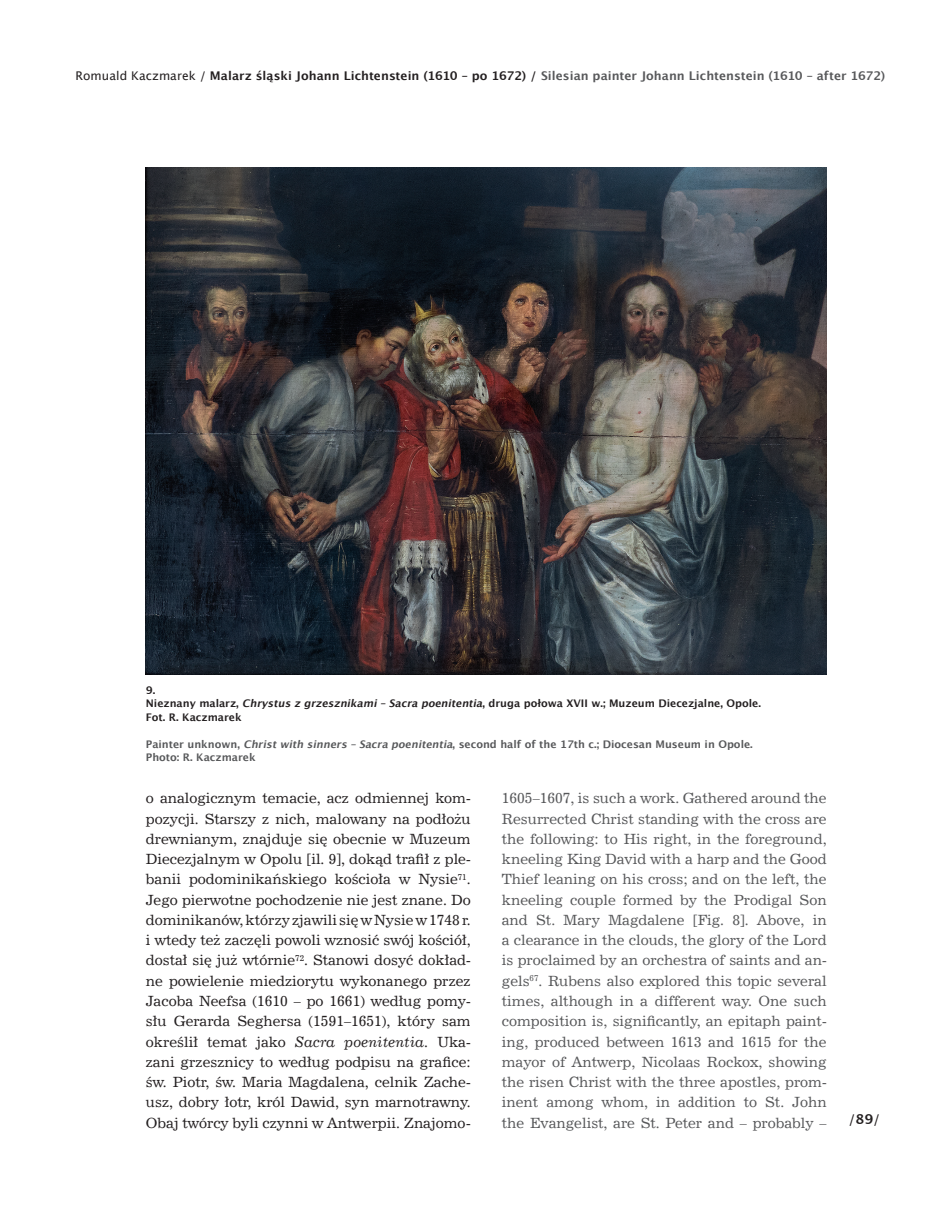
<style>
.page{position:relative;width:930px;height:1228px;background:#fff}
.page>*{position:absolute;margin:0;border:0;box-sizing:border-box;transform-origin:0 0}
.t1{font:14.1px/20.2px "News 702 EU";color:#231f20;text-align:justify}
.t2{font:14.1px/20.2px "News 702 EU";color:#57585a;text-align:justify}
.t3{font:13.5px "Lucida Grande";color:#231f20}
.t4{font:700 12px "Lucida Grande";letter-spacing:.005em;color:#57585a}
.t5{font:700 10.5px "Lucida Grande";color:#231f20}
.t6{font:700 10.5px "Lucida Grande";color:#57585a}
.s1{font-weight:400;color:#231f20}
.s2{color:#231f20}
.s3{font-style:italic}
.s4{font-weight:700}
</style>
<div class="page">
<img style="left:146px;top:167px;width:680px;height:507px">
<p class="t4" style="left:75px;top:66px;width:811px"><span class="s1">Romuald Kaczmarek /</span> <span class="s2">Malarz śląski Johann Lichtenstein (1610 – po 1672) /</span> Silesian painter Johann Lichtenstein (1610 – after 1672)</p>
<p class="t5" style="left:146px;top:681px;width:11px">9.</p>
<p class="t5" style="left:146px;top:694px;width:616px">Nieznany malarz, <span class="s3">Chrystus z grzesznikami–Sacra poenitentia</span>, druga połowa XVII w.; Muzeum Diecezjalne, Opole.</p>
<p class="t5" style="left:146px;top:708px;width:97px">Fot. R. Kaczmarek</p>
<p class="t6" style="left:146px;top:735px;width:608px">Painter unknown, <span class="s3">Christwith sinners –Sacra poenitentia</span>, second half of the 17th c.; Diocesan Museum in Opole.</p>
<p class="t6" style="left:146px;top:748px;width:111px">Photo: R. Kaczmarek</p>
<p class="t1" style="left:146px;top:788px;width:326px">o analogicznym temacie, acz odmiennej kom&shy;pozycji. Starszy z nich, malowany na podłożu drewnianym, znajduje się obecnie w Muzeum Diecezjalnym w Opolu [il. 9], dokąd trafił z ple&shy;banii podominikańskiego kościoła w Nysie<sup>71</sup>.<br>Jego pierwotne pochodzenie nie jest znane. Do dominikanów, którzy zjawili się w Nysie w 1748 r. i wtedy też zaczęli powoli wznosić swój kościół, dostał się już wtórnie<sup>72</sup>. Stanowi dosyć dokład&shy;ne powielenie miedziorytu wykonanego przez Jacoba Neefsa (1610 – po 1661) według pomy&shy;słu Gerarda Seghersa (1591–1651), który sam określił temat jako <span class="s3">Sacra poenitentia</span>. Uka&shy;zani grzesznicy to według podpisu na grafice: św. Piotr, św. Maria Magdalena, celnik Zache&shy;usz, dobry łotr, król Dawid, syn marnotrawny.<br>Obaj twórcy byli czynni w Antwerpii. Znajomo-</p>
<p class="t2" style="left:502px;top:788px;width:326px">1605–1607, is such a work. Gathered around the Resurrected Christ standing with the cross are the following: to His right, in the foreground, kneeling King David with a harp and the Good Thief leaning on his cross; and on the left, the kneeling couple formed by the Prodigal Son and St. Mary Magdalene [Fig. 8]. Above, in a clearance in the clouds, the glory of the Lord is proclaimed by an orchestra of saints and an&shy;gels<sup>67</sup>. Rubens also explored this topic several times, although in a different way. One such composition is, significantly, an epitaph paint&shy;ing, produced between 1613 and 1615 for the mayor of Antwerp, Nicolaas Rockox, showing the risen Christ with the three apostles, prom&shy;inent among whom, in addition to St. John the Evangelist, are St. Peter and – probably –</p>
<p class="t3" style="left:848px;top:1111px;width:33px">/<span class="s4">89</span>/</p>
</div>
